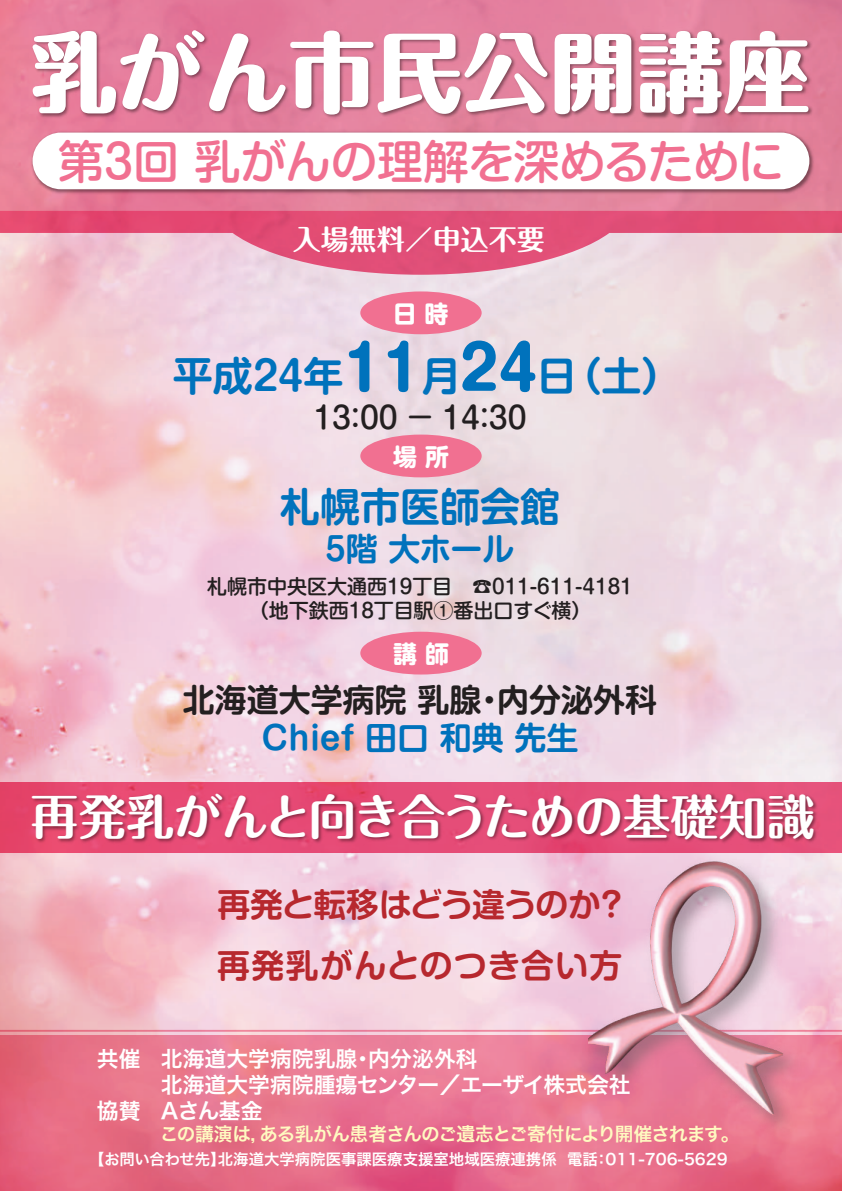
<style>
.page{position:relative;width:842px;height:1191px;background:#fff}
.page>*{position:absolute;margin:0;border:0;box-sizing:border-box;transform-origin:0 0}
.t1{font:800 87px "Maru Fo Pro";color:#fff}
.t2{font:700 48px "Maru Fo Pro";letter-spacing:-.035em;color:#fff}
.t3{font:500 46px "Shin M Go Pro";letter-spacing:-.01em;color:#f17091}
.t4{font:700 40px "Shin M Go Pro De";color:#0072bc}
.t5{font:700 32.8px "Shin M Go Pro De";letter-spacing:-.035em;color:#b7282e}
.t6{font:700 32.8px "Shin M Go Pro De";letter-spacing:.045em;color:#b7282e}
.t7{font:700 32px "Shin M Go Pro De";color:#0072bc}
.t8{font:700 32px "Shin M Go Pro De";color:#231f20}
.t9{font:500 30px "Shin M Go Pro";color:#231f20}
.t10{font:700 28px "Maru Fo Pro";color:#fff}
.t11{font:700 24px "Shin M Go Pro";color:#fff}
.t12{font:21.8px "Hira Kaku Pro N W6";color:#fff}
.t13{font:500 20px/24px "Shin M Go Pro";color:#231f20;text-align:center}
.t14{font:18.7px "Hira Kaku Pro N W6";letter-spacing:-.04em;color:#fffac1}
.t15{font:15.4px "Hira Kaku Pro N W6";color:#fff}
.s1{font-family:"Shin M Go Pro";font-size:60px}
</style>
<div class="page">
<img style="left:0;top:275px;width:842px;height:759px">
<div style="left:0;top:0;width:842px;height:211px;background:#e47f9b"></div>
<div style="left:0;top:782px;width:842px;height:71px;background:linear-gradient(to right,#e7466e,#e5517c)"></div>
<svg style="left:0;top:1034px;width:842px;height:157px;background:#e7718b"></svg>
<hr style="left:0;top:1029px;width:842px;height:2px;background:#f17091">
<img style="left:588px;top:855px;width:224px;height:288px">
<img style="left:27px;top:26px;width:786px;height:103px">
<img style="left:27px;top:789px;width:794px;height:61px">
<img style="left:29px;top:129px;width:785px;height:67px">
<div style="left:33px;top:133px;width:776px;height:56px;background:#fff;border-radius:28px"></div>
<div style="left:360px;top:291px;width:122px;height:43px;background:#f17091;border-radius:50%"></div>
<div style="left:360px;top:434px;width:122px;height:43px;background:#f17091;border-radius:50%"></div>
<div style="left:360px;top:631px;width:122px;height:43px;background:#f17091;border-radius:50%"></div>
<svg style="left:0;top:211px;width:842px;height:64px;background:#e788a2"></svg>
<h1 class="t1" style="left:31px;top:3px;width:781px">乳がん市民公開講座</h1>
<h3 class="t3" style="left:58px;top:125px;width:727px">第3回 乳がんの理解を深めるために</h3>
<p class="t10" style="left:293px;top:217px;width:253px">入場無料／申込不要</p>
<p class="t11" style="left:393px;top:294px;width:57px">日 時</p>
<h3 class="t4" style="left:173px;top:343px;width:510px">平成24年<span class="s1">11</span>月<span class="s1">24</span>日（土）</h3>
<h3 class="t9" style="left:313px;top:393px;width:215px">1 3：00 － 1 4：30</h3>
<p class="t11" style="left:393px;top:437px;width:57px">場 所</p>
<h3 class="t4" style="left:280px;top:474px;width:281px">札幌市医師会館</h3>
<h3 class="t7" style="left:325px;top:522px;width:191px">5階 大ホール</h3>
<p class="t13" style="left:207px;top:572px;width:427px">札幌市中央区大通西19丁目　☎011-611-4181（地下鉄西18丁目駅①番出口すぐ横）</p>
<p class="t11" style="left:393px;top:634px;width:57px">講 師</p>
<h3 class="t8" style="left:183px;top:674px;width:476px">北海道大学病院 乳腺・内分泌外科</h3>
<h3 class="t7" style="left:262px;top:712px;width:318px">Chief 田口 和典 先生</h3>
<h2 class="t2" style="left:31px;top:778px;width:786px">再発乳がんと向き合うための基礎知識</h2>
<h3 class="t5" style="left:217px;top:878px;width:412px">再発と転移はどう違うのか？</h3>
<h3 class="t6" style="left:217px;top:938px;width:407px">再発乳がんとのつき合い方</h3>
<p class="t12" style="left:97px;top:1038px;width:382px">共催 北海道大学病院乳腺・内分泌外科</p>
<p class="t12" style="left:161px;top:1064px;width:559px">北海道大学病院腫瘍センター／エーザイ株式会社　　　　</p>
<p class="t12" style="left:97px;top:1091px;width:167px">協賛 Aさん基金</p>
<p class="t14" style="left:160px;top:1117px;width:581px">この講演は，ある乳がん患者さんのご遺志とご寄付により開催されます。</p>
<p class="t15" style="left:89px;top:1145px;width:640px">【お問い合わせ先】北海道大学病院医事課医療支援室地域医療連携係 電話：011-706-5629</p>
</div>
